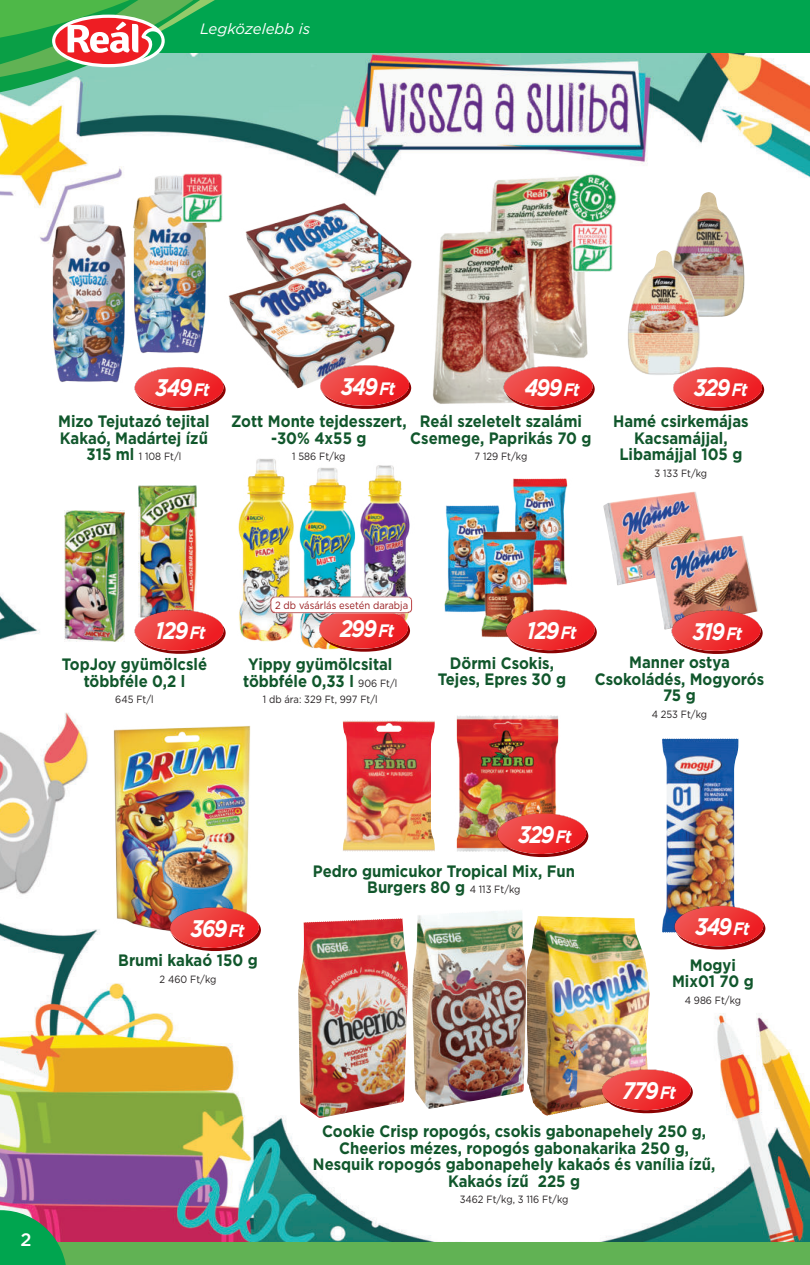
<style>
.page{position:relative;width:810px;height:1265px;background:#fff}
.page>*{position:absolute;margin:0;border:0;box-sizing:border-box;transform-origin:0 0}
.t1{font:italic 700 24px "Gotham";letter-spacing:-.05em;color:#fff;scale:.85 1}
.t2{font:500 18px "Gotham";color:#fff}
.t3{font:700 16.5px/16.5px "Gotham";color:#11572c;text-align:center;scale:.9 1}
.t4{font:italic 15px "Gotham";color:#fff}
.t5{font:10.5px "Gotham";color:#231f20;scale:.9 1}
.t6{font:10.5px "Gotham";color:#981a1d;scale:.9 1}
.s1{font-size:18px}
.s2{font-weight:700;font-size:16.5px;color:#11572c}
.s3{font-weight:400;font-size:10.5px;color:#231f20}
</style>
<div class="page">
<img style="left:0;top:52px;width:809px;height:1191px">
<div style="left:0;top:0;width:810px;height:52px;background:#00a54f"></div>
<div style="left:0;top:1243px;width:810px;height:22px;background:#61b254"></div>
<img style="left:469px;top:174px;width:126px;height:191px">
<img style="left:132px;top:174px;width:77px;height:181px">
<img style="left:51px;top:203px;width:77px;height:181px">
<svg style="left:134px;top:367px;width:84px;height:44px"></svg>
<img style="left:135px;top:368px;width:83px;height:40px">
<img style="left:236px;top:174px;width:186px;height:186px">
<img style="left:573px;top:223px;width:39px;height:49px">
<img style="left:218px;top:239px;width:186px;height:186px">
<svg style="left:320px;top:365px;width:91px;height:44px"></svg>
<img style="left:320px;top:366px;width:89px;height:40px">
<img style="left:413px;top:221px;width:144px;height:191px">
<svg style="left:503px;top:366px;width:91px;height:44px"></svg>
<img style="left:504px;top:368px;width:89px;height:39px">
<img style="left:662px;top:738px;width:77px;height:195px">
<svg style="left:674px;top:906px;width:91px;height:43px"></svg>
<img style="left:674px;top:907px;width:89px;height:39px">
<img style="left:670px;top:192px;width:75px;height:125px">
<img style="left:626px;top:250px;width:75px;height:125px">
<svg style="left:673px;top:367px;width:91px;height:44px"></svg>
<img style="left:673px;top:368px;width:89px;height:40px">
<img style="left:505px;top:473px;width:68px;height:118px">
<img style="left:466px;top:500px;width:40px;height:118px">
<img style="left:475px;top:526px;width:68px;height:118px">
<svg style="left:505px;top:609px;width:92px;height:44px"></svg>
<img style="left:506px;top:611px;width:89px;height:39px">
<img style="left:343px;top:720px;width:92px;height:132px">
<img style="left:454px;top:715px;width:107px;height:137px">
<svg style="left:497px;top:813px;width:91px;height:44px"></svg>
<img style="left:497px;top:815px;width:89px;height:39px">
<img style="left:603px;top:491px;width:108px;height:94px">
<img style="left:650px;top:535px;width:108px;height:95px">
<svg style="left:671px;top:610px;width:91px;height:44px"></svg>
<img style="left:672px;top:612px;width:89px;height:39px">
<img style="left:114px;top:725px;width:136px;height:208px">
<svg style="left:170px;top:907px;width:91px;height:44px"></svg>
<img style="left:170px;top:909px;width:89px;height:39px">
<img style="left:526px;top:917px;width:124px;height:199px">
<img style="left:298px;top:918px;width:110px;height:200px">
<img style="left:412px;top:909px;width:114px;height:200px">
<svg style="left:601px;top:1069px;width:92px;height:44px"></svg>
<img style="left:602px;top:1071px;width:89px;height:39px">
<img style="left:139px;top:485px;width:32px;height:125px">
<img style="left:65px;top:510px;width:60px;height:132px">
<svg style="left:134px;top:610px;width:92px;height:44px"></svg>
<img style="left:135px;top:611px;width:89px;height:40px">
<img style="left:311px;top:461px;width:155px;height:168px">
<img style="left:251px;top:464px;width:149px;height:190px">
<img style="left:171px;top:455px;width:140px;height:190px">
<svg style="left:319px;top:618px;width:91px;height:34px"></svg>
<img style="left:319px;top:618px;width:89px;height:31px">
<img style="left:265px;top:590px;width:155px;height:28px">
<img style="left:568px;top:174px;width:49px;height:49px">
<img style="left:182px;top:173px;width:41px;height:50px">
<svg style="left:0;top:0;width:246px;height:108px"></svg>
<svg style="left:0;top:1210px;width:67px;height:55px;background:#348c57"></svg>
<p class="t4" style="left:200px;top:22px;width:111px">Legközelebb is</p>
<h1 class="t1" style="left:156px;top:377px;width:65px">349<span class="s1">Ft</span></h1>
<p class="t3" style="left:58px;top:413px;width:170px;text-align:left">Mizo Tejutazó tejital<br>Kakaó, Madártej ízű</p>
<p class="t5" style="left:86px;top:451px;width:107px"><span class="s2">315 ml</span> 1 108 Ft/l</p>
<h1 class="t1" style="left:341px;top:375px;width:65px">349<span class="s1">Ft</span></h1>
<h1 class="t1" style="left:524px;top:376px;width:66px">499<span class="s1">Ft</span></h1>
<p class="t3" style="left:410px;top:413px;width:203px">Reál szeletelt szalámi<br>Csemege, Paprikás 70 g</p>
<p class="t5" style="left:474px;top:451px;width:60px">7 129 Ft/kg</p>
<p class="t3" style="left:231px;top:413px;width:196px">Zott Monte tejdesszert, -30% 4x55 g</p>
<p class="t5" style="left:292px;top:451px;width:61px">1 586 Ft/kg</p>
<h1 class="t1" style="left:694px;top:377px;width:64px">329<span class="s1">Ft</span></h1>
<p class="t3" style="left:613px;top:413px;width:152px">Hamé csirkemájas<br>Kacsamájjal,<br>Libamájjal 105 g</p>
<p class="t5" style="left:654px;top:467px;width:60px">3 133 Ft/kg</p>
<h1 class="t1" style="left:156px;top:620px;width:60px">129<span class="s1">Ft</span></h1>
<p class="t3" style="left:62px;top:656px;width:163px">TopJoy gyümölcslé többféle 0,2 l</p>
<p class="t5" style="left:115px;top:694px;width:44px">645 Ft/l</p>
<p class="t6" style="left:275px;top:599px;width:149px">2 db vásárlás esetén darabja</p>
<h1 class="t1" style="left:340px;top:618px;width:65px">299<span class="s1">Ft</span></h1>
<p class="t3" style="left:243px;top:656px;width:173px">Yippy gyümölcsital többféle 0,33 l <span class="s3">906 Ft/l</span></p>
<p class="t5" style="left:263px;top:694px;width:129px">1 db ára: 329 Ft, 997 Ft/l</p>
<h1 class="t1" style="left:527px;top:620px;width:60px">129<span class="s1">Ft</span></h1>
<p class="t3" style="left:438px;top:654px;width:144px">Dörmi Csokis,<br>Tejes, Epres 30 g</p>
<h1 class="t1" style="left:692px;top:620px;width:60px">319<span class="s1">Ft</span></h1>
<p class="t3" style="left:595px;top:654px;width:190px">Manner ostya<br>Csokoládés, Mogyorós<br>75 g</p>
<p class="t5" style="left:651px;top:708px;width:63px">4 253 Ft/kg</p>
<p class="t2" style="left:20px;top:1230px;width:13px">2</p>
<h1 class="t1" style="left:191px;top:917px;width:65px">369<span class="s1">Ft</span></h1>
<p class="t3" style="left:118px;top:952px;width:156px">Brumi kakaó 150 g</p>
<p class="t5" style="left:160px;top:973px;width:65px">2 460 Ft/kg</p>
<h1 class="t1" style="left:518px;top:823px;width:64px">329<span class="s1">Ft</span></h1>
<p class="t3" style="left:313px;top:862px;width:293px">Pedro gumicukor Tropical Mix, Fun<br>Burgers 80 g <span class="s3">4 113 Ft/kg</span></p>
<h1 class="t1" style="left:695px;top:916px;width:65px">349<span class="s1">Ft</span></h1>
<p class="t3" style="left:672px;top:956px;width:92px">Mogyi<br>Mix01 70 g</p>
<p class="t5" style="left:684px;top:994px;width:64px">4 986 Ft/kg</p>
<h1 class="t1" style="left:623px;top:1079px;width:64px">779<span class="s1">Ft</span></h1>
<p class="t3" style="left:313px;top:1123px;width:448px">Cookie Crisp ropogós, csokis gabonapehely 250 g, Cheerios mézes, ropogós gabonakarika 250 g, Nesquik ropogós gabonapehely kakaós és vanília ízű, Kakaós ízű 225 g</p>
<p class="t5" style="left:460px;top:1193px;width:122px">3462 Ft/kg, 3 116 Ft/kg</p>
</div>
